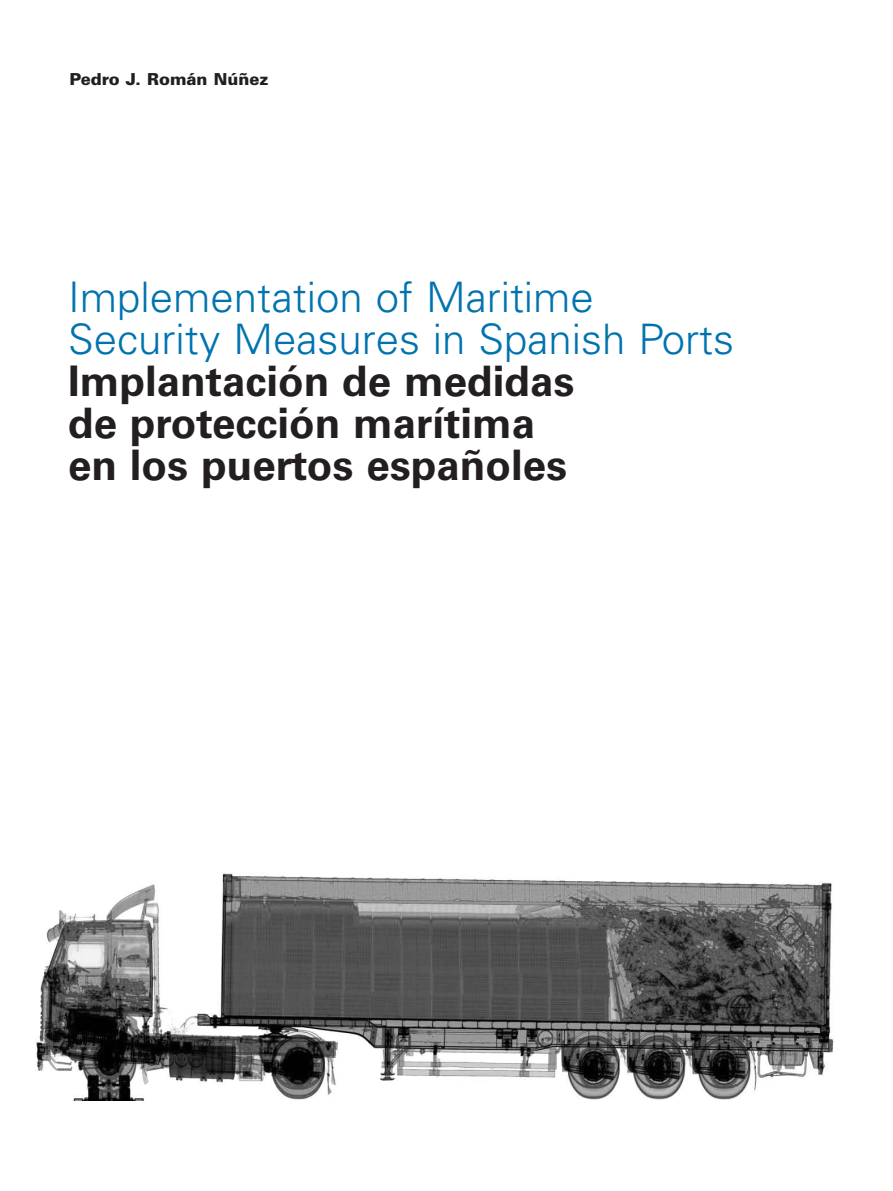
<style>
.page{position:relative;width:893px;height:1191px;background:#fff}
.page>*{position:absolute;margin:0;border:0;box-sizing:border-box;transform-origin:0 0}
.t1{font:700 42px/42px "Univers";color:#231f20}
.t2{font:300 42px/42px "Univers";color:#0073ae}
.t3{font:900 16.5px "Univers";color:#231f20}
</style>
<div class="page">
<img style="left:36px;top:873px;width:798px;height:228px">
<p class="t3" style="left:70px;top:73px;width:201px">Pedro J. Román Núñez</p>
<p class="t2" style="left:68px;top:280px;width:667px">Implementation of Maritime<br>Security Measures in Spanish Ports</p>
<p class="t1" style="left:68px;top:364px;width:508px">Implantación de medidas de protección marítima en los puertos españoles</p>
</div>
